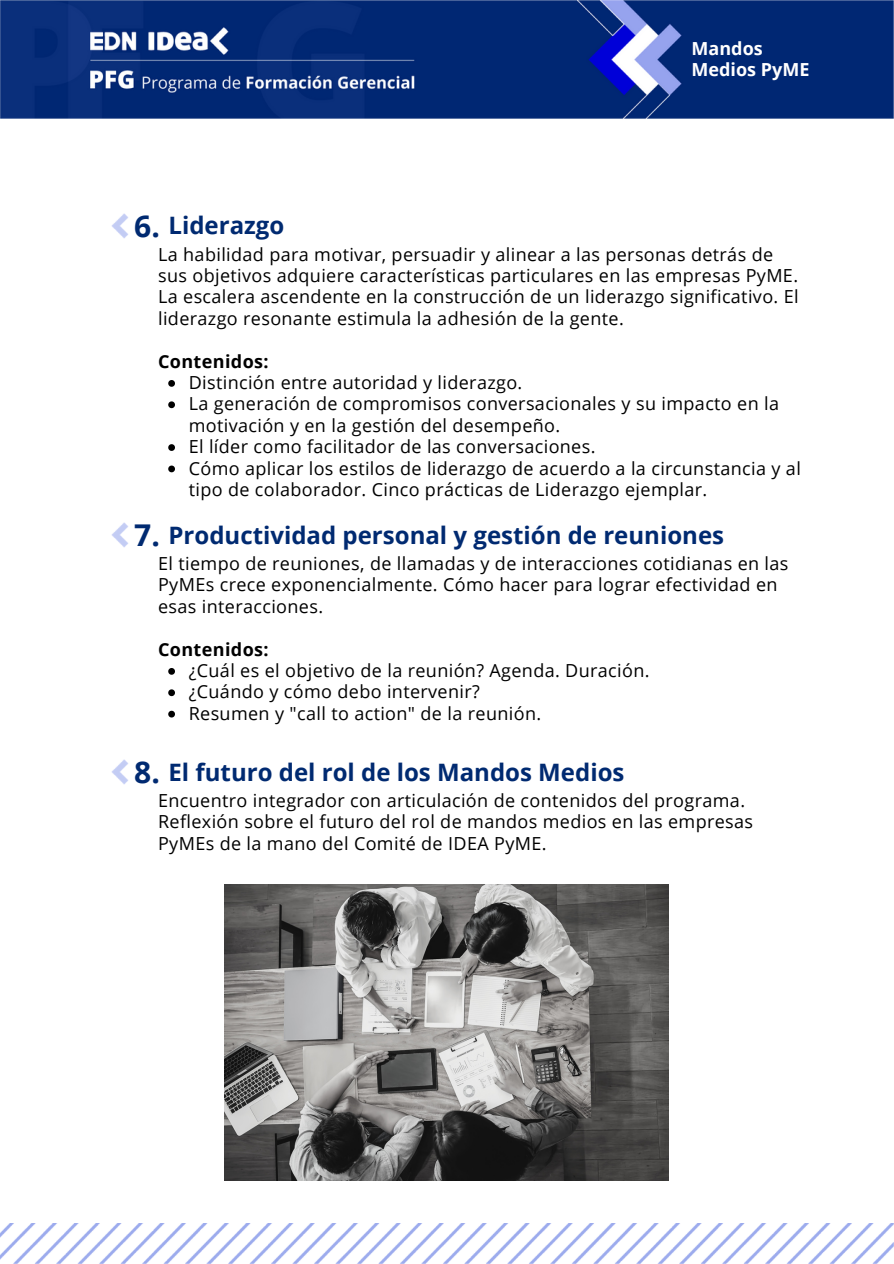
<style>
.page{position:relative;width:894px;height:1264px;background:#fff}
.page>*{position:absolute;margin:0;border:0;box-sizing:border-box;transform-origin:0 0}
.t1{font:700 30px "Open Sans";color:#002a71}
.t2{font:700 24px "Open Sans";color:#002a71}
.t3{font:18px/21.3px "Open Sans";letter-spacing:.02em;color:#000}
.t4{font:700 18px "Open Sans";letter-spacing:.02em;color:#000}
.t5{font:700 18px/21.3px "Open Sans";color:#fff}
</style>
<div class="page">
<img style="left:0;top:1223px;width:893px;height:39px">
<img style="left:0;top:0;width:893px;height:118px">
<svg style="left:168px;top:380px;width:7px;height:7px"></svg>
<svg style="left:168px;top:401px;width:7px;height:7px"></svg>
<svg style="left:168px;top:444px;width:7px;height:7px"></svg>
<svg style="left:168px;top:465px;width:7px;height:7px"></svg>
<img style="left:112px;top:213px;width:16px;height:25px">
<svg style="left:168px;top:668px;width:7px;height:6px"></svg>
<svg style="left:168px;top:689px;width:7px;height:7px"></svg>
<svg style="left:168px;top:710px;width:7px;height:7px"></svg>
<img style="left:112px;top:522px;width:16px;height:25px">
<img style="left:112px;top:759px;width:16px;height:25px">
<img style="left:225px;top:884px;width:443px;height:296px">
<p class="t1" style="left:134px;top:205px;width:27px">6.</p>
<p class="t2" style="left:168px;top:209px;width:117px">Liderazgo</p>
<h2 class="t5" style="left:691px;top:37px;width:119px">Mandos<br>Medios PyME</h2>
<p class="t3" style="left:158px;top:243px;width:642px">La habilidad para motivar, persuadir y alinear a las personas detrás de sus objetivos adquiere características particulares en las empresas PyME.<br>La escalera ascendente en la construcción de un liderazgo significativo. El liderazgo resonante estimula la adhesión de la gente.</p>
<h1 class="t4" style="left:158px;top:348px;width:112px">Contenidos:</h1>
<h2 class="t3" style="left:189px;top:371px;width:335px">Distinción entre autoridad y liderazgo.</h2>
<p class="t3" style="left:189px;top:393px;width:591px">La generación de compromisos conversacionales y su impacto en la motivación y en la gestión del desempeño.</p>
<h3 class="t3" style="left:189px;top:435px;width:408px">El líder como facilitador de las conversaciones.</h3>
<p class="t3" style="left:189px;top:457px;width:613px">Cómo aplicar los estilos de liderazgo de acuerdo a la circunstancia y al tipo de colaborador. Cinco prácticas de Liderazgo ejemplar.</p>
<h3 class="t1" style="left:134px;top:514px;width:27px">7.</h3>
<p class="t2" style="left:168px;top:518px;width:557px">Productividad personal y gestión de reuniones</p>
<p class="t3" style="left:158px;top:552px;width:631px">El tiempo de reuniones, de llamadas y de interacciones cotidianas en las<br>PyMEs crece exponencialmente. Cómo hacer para lograr efectividad en esas interacciones.</p>
<p class="t4" style="left:158px;top:636px;width:112px">Contenidos:</p>
<h1 class="t3" style="left:189px;top:659px;width:462px">¿Cuál es el objetivo de la reunión? Agenda. Duración.</h1>
<h2 class="t3" style="left:189px;top:680px;width:292px">¿Cuándo y cómo debo intervenir?</h2>
<p class="t3" style="left:189px;top:702px;width:354px">Resumen y "call to action" de la reunión.</p>
<p class="t1" style="left:134px;top:751px;width:27px">8.</p>
<p class="t2" style="left:168px;top:755px;width:457px">El futuro del rol de los Mandos Medios</p>
<p class="t3" style="left:158px;top:789px;width:596px">Encuentro integrador con articulación de contenidos del programa.<br>Reflexión sobre el futuro del rol de mandos medios en las empresas<br>PyMEs de la mano del Comité de IDEA PyME.</p>
</div>
